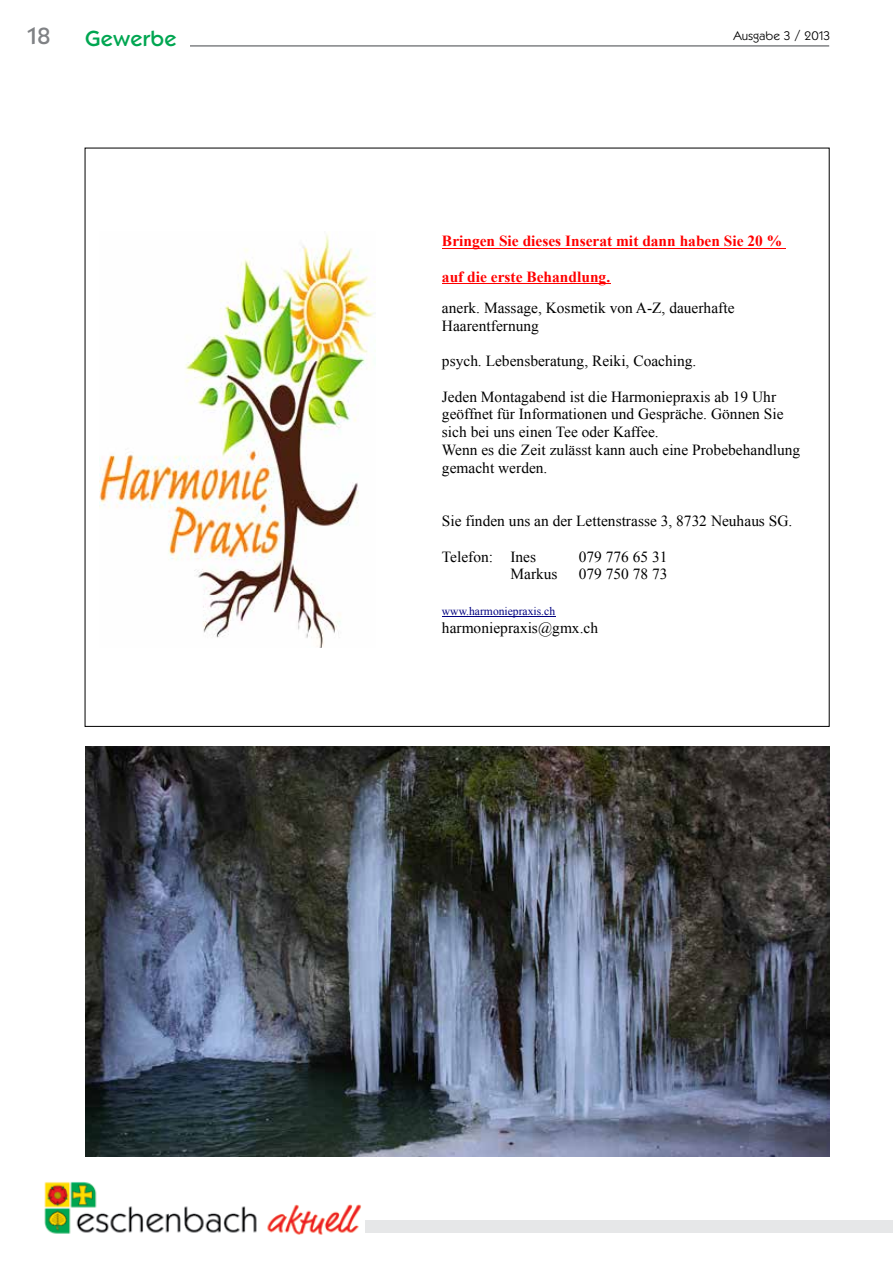
<style>
.page{position:relative;width:893px;height:1263px;background:#fff}
.page>*{position:absolute;margin:0;border:0;box-sizing:border-box;transform-origin:0 0}
.t1{font:500 22.5px "Koblenz TS";color:#808285}
.t2{font:500 21px "Koblenz TS";letter-spacing:.02em;color:#00a651}
.t3{font:15.45px/17.7px "Times New Roman";color:#000}
.t4{font:700 15.45px "Times New Roman";color:#f00}
.t5{font:300 12px "Koblenz TS";color:#000}
.t6{font:11.55px "Times New Roman";color:#000080}
</style>
<div class="page">
<div style="left:351px;top:1220px;width:542px;height:13px;background:#e6e7e8"></div>
<img style="left:44px;top:1182px;width:320px;height:53px">
<hr style="left:85px;top:45px;width:744px;height:2px;background:#808285">
<div style="left:85px;top:31px;width:104px;height:41px;background:#fff"></div>
<hr style="left:442px;top:248px;width:340px;height:1px;background:#f00">
<hr style="left:442px;top:283px;width:168px;height:1px;background:#f00">
<hr style="left:442px;top:616px;width:113px;height:1px;background:#000080">
<img style="left:100px;top:234px;width:275px;height:413px">
<img style="left:85px;top:746px;width:744px;height:410px">
<h1 class="t1" style="left:26px;top:23px;width:26px">18</h1>
<h2 class="t2" style="left:85px;top:26px;width:93px">Gewerbe</h2>
<p class="t5" style="left:733px;top:29px;width:99px">Ausgabe 3 / 2013</p>
<p class="t4" style="left:442px;top:230px;width:342px">Bringen Sie dieses Inserat mit dann haben Sie 20 %</p>
<p class="t4" style="left:442px;top:266px;width:170px">auf die erste Behandlung.</p>
<p class="t3" style="left:442px;top:299px;width:294px">anerk. Massage, Kosmetik von A-Z, dauerhafte<br>Haarentfernung</p>
<p class="t3" style="left:442px;top:352px;width:256px">psych. Lebensberatung, Reiki, Coaching.</p>
<p class="t3" style="left:442px;top:387px;width:360px">Jeden Montagabend ist die Harmoniepraxis ab 19 Uhr geöffnet für Informationen und Gespräche. Gönnen Sie sich bei uns einen Tee oder Kaffee.<br>Wenn es die Zeit zulässt kann auch eine Probebehandlung gemacht werden.</p>
<p class="t3" style="left:442px;top:512px;width:352px">Sie finden uns an der Lettenstrasse 3, 8732 Neuhaus SG.</p>
<p class="t3" style="left:442px;top:547px;width:96px">Telefon: Ines</p>
<p class="t3" style="left:579px;top:547px;width:90px">079 776 65 31</p>
<p class="t3" style="left:510px;top:565px;width:49px">Markus</p>
<p class="t3" style="left:579px;top:565px;width:90px">079 750 78 73</p>
<p class="t6" style="left:442px;top:603px;width:115px">www.harmoniepraxis.ch</p>
<p class="t3" style="left:442px;top:618px;width:158px">harmoniepraxis@gmx.ch</p>
</div>
